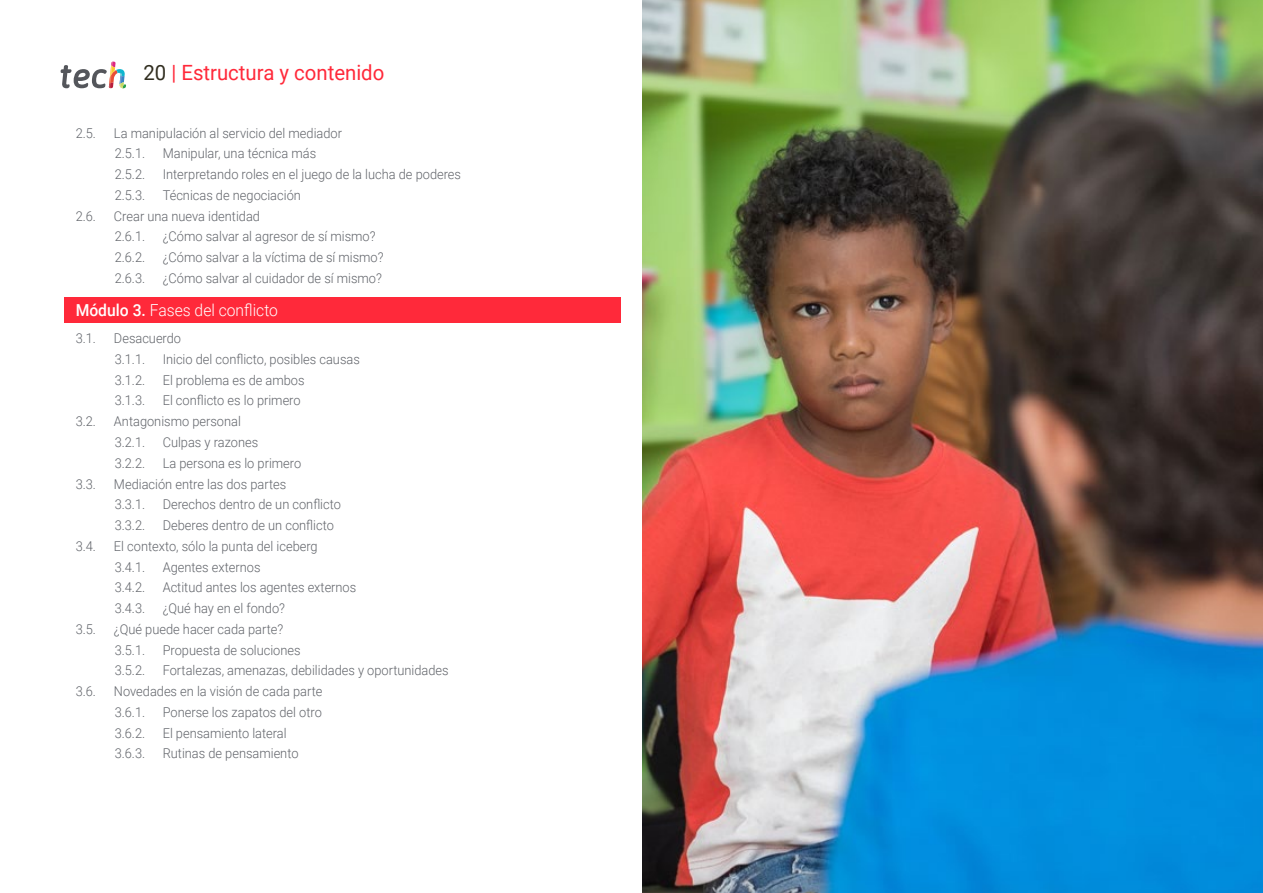
<style>
.page{position:relative;width:1263px;height:893px;background:#fff}
.page>*{position:absolute;margin:0;border:0;box-sizing:border-box;transform-origin:0 0}
.t1{font:21px "Roboto";color:#ff293a}
.t2{font:300 16.5px "Roboto";color:#fff;scale:.95 1}
.t3{font:300 13.5px/20.7px "Roboto";color:#61646a;scale:.95 1}
.s1{color:#312e20}
.s2{font-weight:500}
</style>
<div class="page">
<svg style="left:61px;top:62px;width:65px;height:27px"></svg>
<div style="left:65px;top:297px;width:556px;height:25px;background:#ff293a"></div>
<img style="left:642px;top:0;width:621px;height:893px">
<h1 class="t1" style="left:144px;top:57px;width:242px"><span class="s1">20</span> | Estructura y contenido</h1>
<p class="t3" style="left:76px;top:122px;width:23px">2.5.</p>
<p class="t3" style="left:114px;top:122px;width:242px">La manipulación al servicio del mediador<br>2.5.1.</p>
<p class="t3" style="left:163px;top:143px;width:163px">Manipular, una técnica más</p>
<p class="t3" style="left:115px;top:164px;width:34px">2.5.2.</p>
<p class="t3" style="left:163px;top:164px;width:316px">Interpretando roles en el juego de la lucha de poderes</p>
<p class="t3" style="left:115px;top:184px;width:34px">2.5.3.</p>
<p class="t3" style="left:163px;top:184px;width:147px">Técnicas de negociación</p>
<p class="t3" style="left:76px;top:205px;width:23px">2.6.</p>
<p class="t3" style="left:114px;top:205px;width:155px">Crear una nueva identidad<br>2.6.1.</p>
<p class="t3" style="left:163px;top:226px;width:226px">¿Cómo salvar al agresor de sí mismo?</p>
<p class="t3" style="left:115px;top:247px;width:34px">2.6.2.</p>
<p class="t3" style="left:163px;top:247px;width:234px">¿Cómo salvar a la víctima de sí mismo?</p>
<p class="t3" style="left:115px;top:267px;width:34px">2.6.3.</p>
<p class="t3" style="left:163px;top:267px;width:232px">¿Cómo salvar al cuidador de sí mismo?</p>
<p class="t2" style="left:76px;top:299px;width:214px"><span class="s2">Módulo 3.</span> Fases del conflicto</p>
<p class="t3" style="left:76px;top:328px;width:23px">3.1.</p>
<p class="t3" style="left:114px;top:328px;width:72px">Desacuerdo<br>3.1.1.</p>
<p class="t3" style="left:163px;top:348px;width:209px">Inicio del conflicto, posibles causas</p>
<p class="t3" style="left:115px;top:369px;width:34px">3.1.2.</p>
<p class="t3" style="left:163px;top:369px;width:151px">El problema es de ambos</p>
<p class="t3" style="left:115px;top:390px;width:34px">3.1.3.</p>
<p class="t3" style="left:163px;top:390px;width:147px">El conflicto es lo primero</p>
<p class="t3" style="left:76px;top:411px;width:23px">3.2.</p>
<p class="t3" style="left:114px;top:411px;width:135px">Antagonismo personal<br>3.2.1.</p>
<p class="t3" style="left:163px;top:431px;width:102px">Culpas y razones</p>
<p class="t3" style="left:115px;top:452px;width:34px">3.2.2.</p>
<p class="t3" style="left:163px;top:452px;width:147px">La persona es lo primero</p>
<p class="t3" style="left:76px;top:473px;width:23px">3.3.</p>
<p class="t3" style="left:114px;top:473px;width:183px">Mediación entre las dos partes<br>3.3.1.</p>
<p class="t3" style="left:163px;top:494px;width:189px">Derechos dentro de un conflicto</p>
<p class="t3" style="left:115px;top:514px;width:34px">3.3.2.</p>
<p class="t3" style="left:163px;top:514px;width:182px">Deberes dentro de un conflicto</p>
<p class="t3" style="left:76px;top:535px;width:23px">3.4.</p>
<p class="t3" style="left:114px;top:535px;width:216px">El contexto, sólo la punta del iceberg<br>3.4.1.</p>
<p class="t3" style="left:163px;top:556px;width:104px">Agentes externos</p>
<p class="t3" style="left:115px;top:577px;width:34px">3.4.2.</p>
<p class="t3" style="left:163px;top:577px;width:205px">Actitud antes los agentes externos</p>
<p class="t3" style="left:115px;top:597px;width:34px">3.4.3.</p>
<p class="t3" style="left:163px;top:597px;width:130px">¿Qué hay en el fondo?</p>
<p class="t3" style="left:76px;top:618px;width:23px">3.5.</p>
<p class="t3" style="left:114px;top:618px;width:180px">¿Qué puede hacer cada parte?<br>3.5.1.</p>
<p class="t3" style="left:163px;top:639px;width:147px">Propuesta de soluciones</p>
<p class="t3" style="left:115px;top:660px;width:34px">3.5.2.</p>
<p class="t3" style="left:163px;top:660px;width:303px">Fortalezas, amenazas, debilidades y oportunidades</p>
<p class="t3" style="left:76px;top:680px;width:23px">3.6.</p>
<p class="t3" style="left:114px;top:680px;width:221px">Novedades en la visión de cada parte<br>3.6.1.</p>
<p class="t3" style="left:163px;top:701px;width:169px">Ponerse los zapatos del otro</p>
<p class="t3" style="left:115px;top:722px;width:34px">3.6.2.</p>
<p class="t3" style="left:163px;top:722px;width:132px">El pensamiento lateral</p>
<p class="t3" style="left:115px;top:743px;width:34px">3.6.3.</p>
<p class="t3" style="left:163px;top:743px;width:144px">Rutinas de pensamiento</p>
</div>
